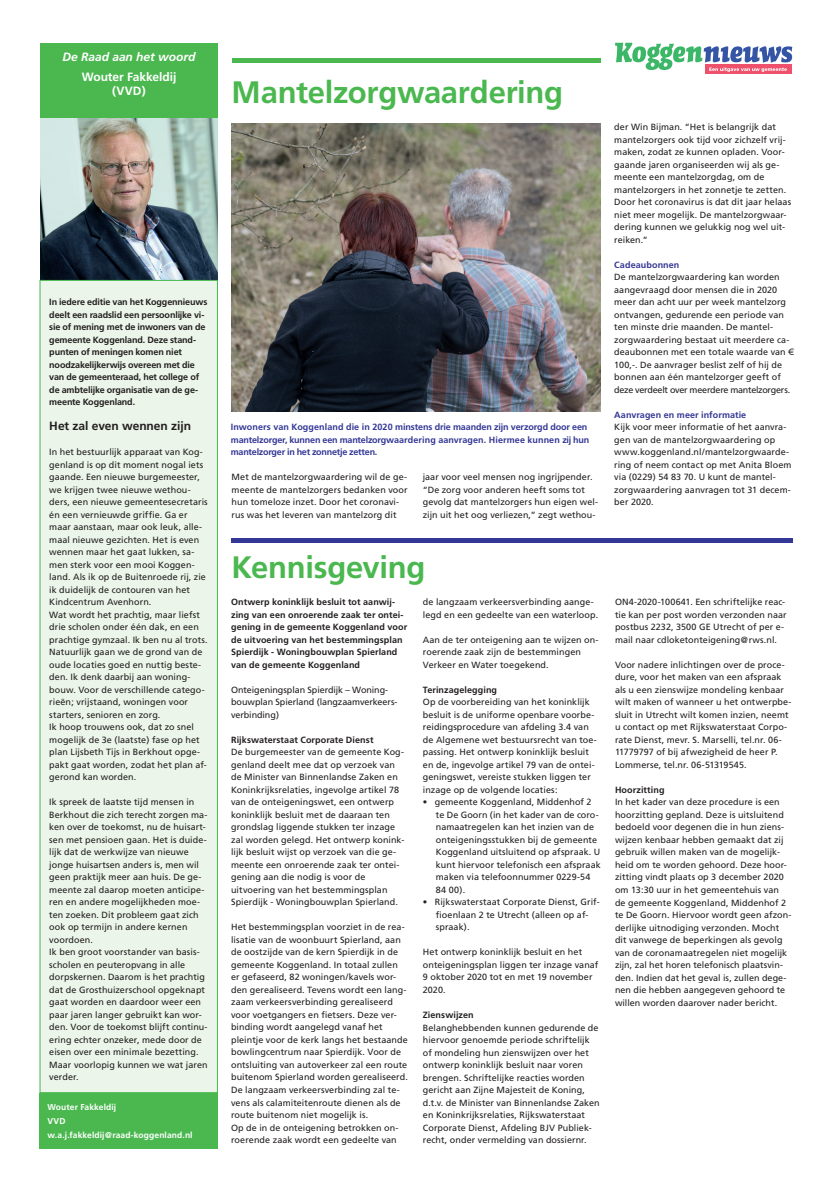
<style>
.page{position:relative;width:820px;height:1191px;background:#fff}
.page>*{position:absolute;margin:0;border:0;box-sizing:border-box;transform-origin:0 0}
.t1{font:700 31px "Frutiger";letter-spacing:-.01em;color:#4ab84f}
.t2{font:700 12px/14.4px "Frutiger";letter-spacing:-.005em;color:#fff;text-align:center}
.t3{font:700 12px "Frutiger";letter-spacing:-.005em;color:#231f20}
.t4{font:italic 700 12px "Frutiger";letter-spacing:-.005em;color:#fff}
.t5{font:9px/12.5px "Frutiger";letter-spacing:.005em;color:#231f20}
.t6{font:700 9px/12.5px "Frutiger";letter-spacing:-.005em;color:#231f20}
.t7{font:700 9px/12.5px "Frutiger";letter-spacing:-.01em;color:#333795}
.t8{font:700 9px "Frutiger";letter-spacing:.01em;color:#333795}
.t9{font:700 8.5px/14px "Frutiger";letter-spacing:.01em;color:#fff}
</style>
<div class="page">
<img style="left:40px;top:118px;width:177px;height:162px">
<div style="left:232px;top:58px;width:368px;height:5px;background:#4ab84f"></div>
<div style="left:231px;top:538px;width:561px;height:5px;background:#333795"></div>
<div style="left:704px;top:65px;width:87px;height:9px;background:#ef516c"></div>
<svg style="left:615px;top:43px;width:177px;height:29px"></svg>
<div style="left:40px;top:280px;width:178px;height:813px;background:#ebf5e9;border:1px solid #4ab84f"></div>
<div style="left:40px;top:43px;width:177px;height:75px;background:#4ab84f"></div>
<div style="left:40px;top:1093px;width:178px;height:55px;background:#4ab84f"></div>
<img style="left:231px;top:123px;width:369px;height:288px">
<h2 class="t4" style="left:62px;top:50px;width:135px">De Raad aan het woord</h2>
<h2 class="t2" style="left:82px;top:69px;width:96px">Wouter Fakkeldij (VVD)</h2>
<p class="t6" style="left:49px;top:296px;width:159px">In iedere editie van het Koggennieuws deelt een raadslid een persoonlijke vi&shy;sie of mening met de inwoners van de gemeente Koggenland. Deze stand&shy;punten of meningen komen niet noodzakelijkerwijs overeen met die van de gemeenteraad, het college of de ambtelijke organisatie van de ge&shy;meente Koggenland.</p>
<h2 class="t3" style="left:49px;top:419px;width:143px">Het zal even wennen zijn</h2>
<p class="t5" style="left:49px;top:446px;width:160px">In het bestuurlijk apparaat van Kog&shy;genland is op dit moment nogal iets gaande. Een nieuwe burgemeester, we krijgen twee nieuwe wethou&shy;ders, een nieuwe gemeentesecretaris én een vernieuwde griffie. Ga er maar aanstaan, maar ook leuk, alle&shy;maal nieuwe gezichten. Het is even wennen maar het gaat lukken, sa&shy;men sterk voor een mooi Koggen&shy;land. Als ik op de Buitenroede rij, zie ik duidelijk de contouren van het Kindcentrum Avenhorn.<br>Wat wordt het prachtig, maar liefst drie scholen onder één dak, en een prachtige gymzaal. Ik ben nu al trots.<br>Natuurlijk gaan we de grond van de oude locaties goed en nuttig beste&shy;den. Ik denk daarbij aan woning&shy;bouw. Voor de verschillende catego&shy;rieën; vrijstaand, woningen voor starters, senioren en zorg.<br>Ik hoop trouwens ook, dat zo snel mogelijk de 3e (laatste) fase op het plan Lijsbeth Tijs in Berkhout opge&shy;pakt gaat worden, zodat het plan af&shy;gerond kan worden.</p>
<p class="t5" style="left:49px;top:796px;width:160px">Ik spreek de laatste tijd mensen in<br>Berkhout die zich terecht zorgen ma&shy;ken over de toekomst, nu de huisart&shy;sen met pensioen gaan. Het is duide&shy;lijk dat de werkwijze van nieuwe jonge huisartsen anders is, men wil geen praktijk meer aan huis. De ge&shy;meente zal daarop moeten anticipe&shy;ren en andere mogelijkheden moe&shy;ten zoeken. Dit probleem gaat zich ook op termijn in andere kernen voordoen.<br>Ik ben groot voorstander van basis&shy;scholen en peuteropvang in alle dorpskernen. Daarom is het prachtig dat de Grosthuizerschool opgeknapt gaat worden en daardoor weer een paar jaren langer gebruikt kan wor&shy;den. Voor de toekomst blijft continu&shy;ering echter onzeker, mede door de eisen over een minimale bezetting.<br>Maar voorlopig kunnen we wat jaren verder.</p>
<p class="t9" style="left:47px;top:1100px;width:146px">Wouter Fakkeldij<br>VVD w.a.j.fakkeldij@raad-koggenland.nl</p>
<h1 class="t1" style="left:231px;top:74px;width:333px">Mantelzorgwaardering</h1>
<p class="t7" style="left:231px;top:421px;width:360px">Inwoners van Koggenland die in 2020 minstens drie maanden zijn verzorgd door een mantelzorger, kunnen een mantelzorgwaardering aanvragen. Hiermee kunnen zij hun mantelzorger in het zonnetje zetten.</p>
<p class="t5" style="left:231px;top:471px;width:177px">Met de mantelzorgwaardering wil de ge&shy;meente de mantelzorgers bedanken voor hun tomeloze inzet. Door het coronavi&shy;rus was het leveren van mantelzorg dit</p>
<p class="t5" style="left:422px;top:471px;width:177px">jaar voor veel mensen nog ingrijpender. “De zorg voor anderen heeft soms tot gevolg dat mantelzorgers hun eigen wel&shy;zijn uit het oog verliezen,” zegt wethou-</p>
<p class="t5" style="left:614px;top:121px;width:178px">der Win Bijman. “Het is belangrijk dat mantelzorgers ook tijd voor zichzelf vrij&shy;maken, zodat ze kunnen opladen. Voor&shy;gaande jaren organiseerden wij als ge&shy;meente een mantelzorgdag, om de mantelzorgers in het zonnetje te zetten.<br>Door het coronavirus is dat dit jaar helaas niet meer mogelijk. De mantelzorgwaar&shy;dering kunnen we gelukkig nog wel uit&shy;reiken.”</p>
<p class="t8" style="left:614px;top:259px;width:67px">Cadeaubonnen</p>
<p class="t5" style="left:614px;top:271px;width:178px">De mantelzorgwaardering kan worden aangevraagd door mensen die in 2020 meer dan acht uur per week mantelzorg ontvangen, gedurende een periode van ten minste drie maanden. De mantel&shy;zorgwaardering bestaat uit meerdere ca&shy;deaubonnen met een totale waarde van € 100,-. De aanvrager beslist zelf of hij de bonnen aan één mantelzorger geeft of deze verdeelt over meerdere mantelzorgers.</p>
<p class="t8" style="left:614px;top:409px;width:133px">Aanvragen en meer informatie</p>
<p class="t5" style="left:614px;top:421px;width:179px">Kijk voor meer informatie of het aanvra&shy;gen van de mantelzorgwaardering op www.koggenland.nl/mantelzorgwaarde&shy;ring of neem contact op met Anita Bloem via (0229) 54 83 70. U kunt de mantel&shy;zorgwaardering aanvragen tot 31 decem&shy;ber 2020.</p>
<h1 class="t1" style="left:231px;top:549px;width:195px">Kennisgeving</h1>
<p class="t6" style="left:231px;top:596px;width:177px">Ontwerp koninklijk besluit tot aanwij&shy;zing van een onroerende zaak ter ontei&shy;gening in de gemeente Koggenland voor de uitvoering van het bestemmingsplan Spierdijk - Woningbouwplan Spierland van de gemeente Koggenland</p>
<p class="t5" style="left:231px;top:683px;width:168px">Onteigeningsplan Spierdijk – Woning&shy;bouwplan Spierland (langzaamverkeers&shy;verbinding)</p>
<p class="t6" style="left:231px;top:733px;width:144px">Rijkswaterstaat Corporate Dienst</p>
<p class="t5" style="left:231px;top:746px;width:175px">De burgemeester van de gemeente Kog&shy;genland deelt mee dat op verzoek van de Minister van Binnenlandse Zaken en Koninkrijksrelaties, ingevolge artikel 78 van de onteigeningswet, een ontwerp koninklijk besluit met de daaraan ten grondslag liggende stukken ter inzage zal worden gelegd. Het ontwerp konink&shy;lijk besluit wijst op verzoek van die ge&shy;meente een onroerende zaak ter ontei&shy;gening aan die nodig is voor de uitvoering van het bestemmingsplan Spierdijk - Woningbouwplan Spierland.</p>
<p class="t5" style="left:231px;top:921px;width:178px">Het bestemmingsplan voorziet in de rea&shy;lisatie van de woonbuurt Spierland, aan de oostzijde van de kern Spierdijk in de gemeente Koggenland. In totaal zullen er gefaseerd, 82 woningen/kavels wor&shy;den gerealiseerd. Tevens wordt een lang&shy;zaam verkeersverbinding gerealiseerd voor voetgangers en fietsers. Deze ver&shy;binding wordt aangelegd vanaf het pleintje voor de kerk langs het bestaande bowlingcentrum naar Spierdijk. Voor de ontsluiting van autoverkeer zal een route buitenom Spierland worden gerealiseerd.<br>De langzaam verkeersverbinding zal te&shy;vens als calamiteitenroute dienen als de route buitenom niet mogelijk is.<br>Op de in de onteigening betrokken on&shy;roerende zaak wordt een gedeelte van</p>
<p class="t5" style="left:423px;top:596px;width:177px">de langzaam verkeersverbinding aange&shy;legd en een gedeelte van een waterloop.</p>
<p class="t5" style="left:423px;top:633px;width:177px">Aan de ter onteigening aan te wijzen on&shy;roerende zaak zijn de bestemmingen<br>Verkeer en Water toegekend.</p>
<p class="t6" style="left:423px;top:683px;width:76px">Terinzagelegging</p>
<p class="t5" style="left:423px;top:696px;width:175px">Op de voorbereiding van het koninklijk besluit is de uniforme openbare voorbe&shy;reidingsprocedure van afdeling 3.4 van de Algemene wet bestuursrecht van toe&shy;passing. Het ontwerp koninklijk besluit en de, ingevolge artikel 79 van de ontei&shy;geningswet, vereiste stukken liggen ter inzage op de volgende locaties:</p>
<p class="t5" style="left:435px;top:796px;width:166px;text-indent:-13px">• gemeente Koggenland, Middenhof 2 te De Goorn (in het kader van de coro&shy;namaatregelen kan het inzien van de onteigeningsstukken bij de gemeente Koggenland uitsluitend op afspraak. U kunt hiervoor telefonisch een afspraak maken via telefoonnummer 0229-54<br>84 00).</p>
<p class="t5" style="left:435px;top:896px;width:165px;text-indent:-13px">• Rijkswaterstaat Corporate Dienst, Grif&shy;fioenlaan 2 te Utrecht (alleen op af&shy;spraak).</p>
<p class="t5" style="left:423px;top:946px;width:177px">Het ontwerp koninklijk besluit en het onteigeningsplan liggen ter inzage vanaf<br>9 oktober 2020 tot en met 19 november<br>2020.</p>
<p class="t6" style="left:423px;top:1008px;width:52px">Zienswijzen</p>
<p class="t5" style="left:423px;top:1021px;width:178px">Belanghebbenden kunnen gedurende de hiervoor genoemde periode schriftelijk of mondeling hun zienswijzen over het ontwerp koninklijk besluit naar voren brengen. Schriftelijke reacties worden gericht aan Zijne Majesteit de Koning, d.t.v. de Minister van Binnenlandse Zaken en Koninkrijksrelaties, Rijkswaterstaat Corporate Dienst, Afdeling BJV Publiek&shy;recht, onder vermelding van dossiernr.</p>
<p class="t5" style="left:614px;top:596px;width:173px">ON4-2020-100641. Een schriftelijke reac&shy;tie kan per post worden verzonden naar postbus 2232, 3500 GE Utrecht of per e&shy;mail naar cdloketonteigening@rws.nl.</p>
<p class="t5" style="left:614px;top:658px;width:178px">Voor nadere inlichtingen over de proce&shy;dure, voor het maken van een afspraak als u een zienswijze mondeling kenbaar wilt maken of wanneer u het ontwerpbe&shy;sluit in Utrecht wilt komen inzien, neemt u contact op met Rijkswaterstaat Corpo&shy;rate Dienst, mevr. S. Marselli, tel.nr. 06- 11779797 of bij afwezigheid de heer P.<br>Lommerse, tel.nr. 06-51319545.</p>
<p class="t6" style="left:614px;top:783px;width:51px">Hoorzitting</p>
<p class="t5" style="left:614px;top:796px;width:178px">In het kader van deze procedure is een hoorzitting gepland. Deze is uitsluitend bedoeld voor degenen die in hun ziens&shy;wijzen kenbaar hebben gemaakt dat zij gebruik willen maken van de mogelijk&shy;heid om te worden gehoord. Deze hoor&shy;zitting vindt plaats op 3 december 2020 om 13:30 uur in het gemeentehuis van de gemeente Koggenland, Middenhof 2 te De Goorn. Hiervoor wordt geen afzon&shy;derlijke uitnodiging verzonden. Mocht dit vanwege de beperkingen als gevolg van de coronamaatregelen niet mogelijk zijn, zal het horen telefonisch plaatsvin&shy;den. Indien dat het geval is, zullen dege&shy;nen die hebben aangegeven gehoord te willen worden daarover nader bericht.</p>
</div>
